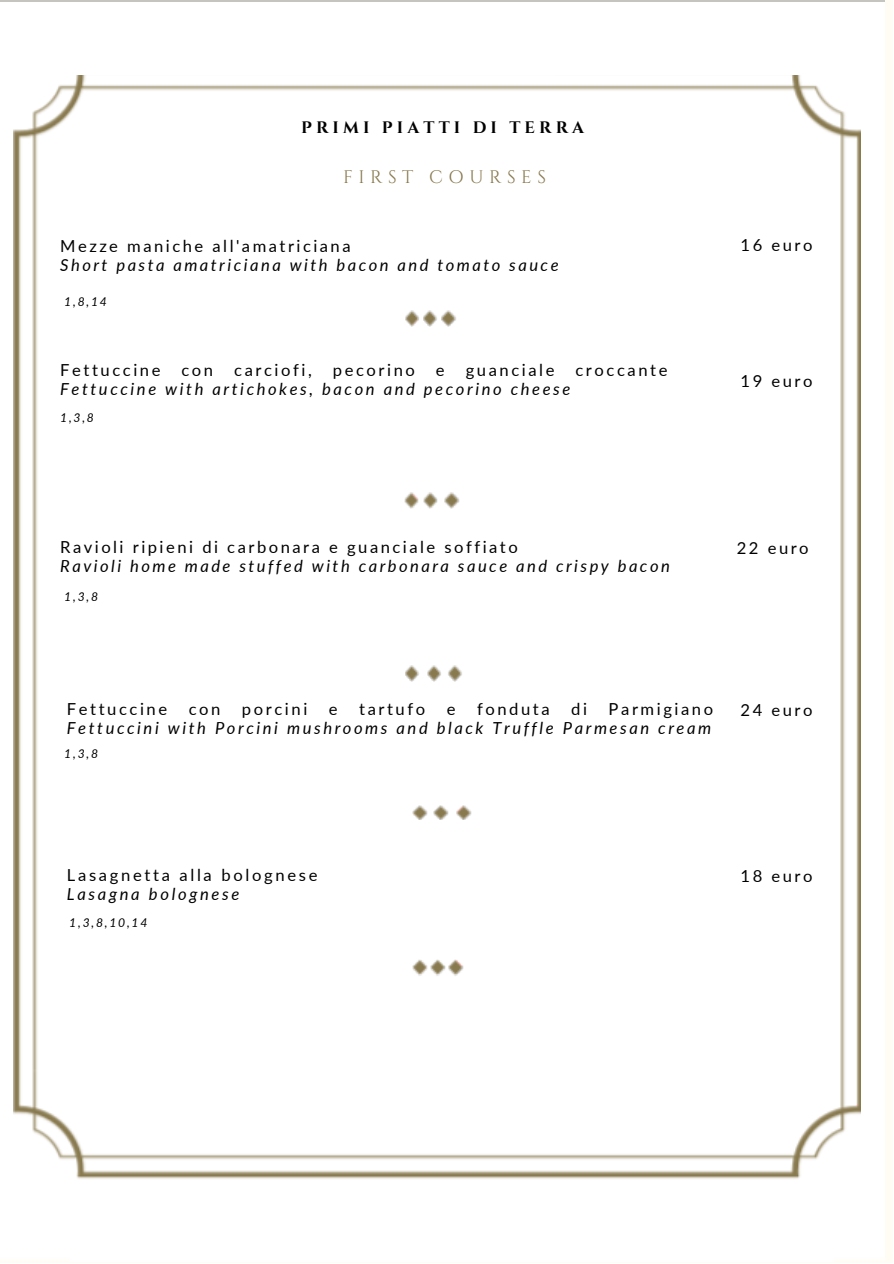
<style>
.page{position:relative;width:894px;height:1264px;background:#fff}
.page>*{position:absolute;margin:0;border:0;box-sizing:border-box;transform-origin:0 0}
.t1{font:18.15px "Cinzel";letter-spacing:.31em;color:#88794f}
.t2{font:italic 16.65px/19.2px "Lato";letter-spacing:.155em;color:#000}
.t3{font:16.65px/19.2px "Lato";letter-spacing:.155em;color:#000}
.t4{font:700 16.65px "Cinzel";letter-spacing:.25em;color:#000}
.t5{font:italic 12.15px "Lato";color:#000}
.s1{font-style:normal}
.s2{font-style:italic}
</style>
<div class="page">
<img style="left:13px;top:75px;width:847px;height:1104px">
<img style="left:405px;top:309px;width:14px;height:17px">
<img style="left:441px;top:309px;width:15px;height:17px">
<img style="left:423px;top:309px;width:14px;height:17px">
<img style="left:404px;top:491px;width:14px;height:17px">
<img style="left:423px;top:491px;width:14px;height:17px">
<img style="left:444px;top:491px;width:15px;height:17px">
<img style="left:412px;top:805px;width:15px;height:14px">
<img style="left:434px;top:805px;width:14px;height:14px">
<img style="left:456px;top:805px;width:15px;height:14px">
<img style="left:412px;top:959px;width:15px;height:17px">
<img style="left:430px;top:959px;width:15px;height:17px">
<img style="left:448px;top:959px;width:15px;height:17px">
<img style="left:405px;top:664px;width:57px;height:17px">
<p class="t4" style="left:301px;top:117px;width:284px">PRIMI PIATTI DI TERRA</p>
<h3 class="t1" style="left:343px;top:166px;width:204px">FIRST COURSES</h3>
<h3 class="t2" style="left:60px;top:236px;width:499px"><span class="s1">Mezze maniche all'amatriciana<br></span>Short pasta amatriciana with bacon and tomato sauce</h3>
<h3 class="t5" style="left:64px;top:294px;width:44px">1,8,14</h3>
<p class="t3" style="left:60px;top:360px;width:102px">Fettuccine</p>
<p class="t3" style="left:181px;top:360px;width:33px">con</p>
<p class="t3" style="left:234px;top:360px;width:79px">carciofi,</p>
<p class="t3" style="left:333px;top:360px;width:84px">pecorino</p>
<p class="t3" style="left:436px;top:360px;width:10px">e</p>
<p class="t3" style="left:465px;top:360px;width:90px">guanciale</p>
<p class="t3" style="left:575px;top:360px;width:93px">croccante</p>
<p class="t2" style="left:60px;top:379px;width:511px">Fettuccine with artichokes, bacon and pecorino cheese</p>
<p class="t5" style="left:60px;top:410px;width:35px">1,3,8</p>
<p class="t3" style="left:740px;top:235px;width:73px">16 euro</p>
<p class="t3" style="left:740px;top:370px;width:73px">19 euro</p>
<p class="t2" style="left:60px;top:537px;width:611px"><span class="s1">Ravioli ripieni di carbonara e guanciale soffiato<br></span>Ravioli home made stuffed with carbonara sauce and crispy bacon</p>
<h3 class="t5" style="left:64px;top:588px;width:35px">1,3,8</h3>
<h3 class="t3" style="left:736px;top:538px;width:73px">22 euro</h3>
<p class="t3" style="left:67px;top:699px;width:102px">Fettuccine</p>
<p class="t3" style="left:189px;top:699px;width:33px">con</p>
<p class="t3" style="left:242px;top:699px;width:67px">porcini</p>
<p class="t3" style="left:329px;top:699px;width:10px">e</p>
<p class="t3" style="left:359px;top:699px;width:68px">tartufo</p>
<p class="t3" style="left:446px;top:699px;width:10px">e</p>
<p class="t3" style="left:477px;top:699px;width:74px">fonduta</p>
<p class="t3" style="left:571px;top:699px;width:17px">di</p>
<p class="t2" style="left:67px;top:699px;width:647px;text-align:right"><span class="s1">Parmigiano<br></span>Fettuccini with Porcini mushrooms and black Truffle Parmesan cream</p>
<h3 class="t5" style="left:64px;top:745px;width:35px">1,3,8</h3>
<p class="t3" style="left:740px;top:700px;width:73px">24 euro</p>
<p class="t3" style="left:67px;top:864px;width:252px">Lasagnetta alla bolognese<br><span class="s2">Lasagna bolognese</span></p>
<h3 class="t5" style="left:69px;top:914px;width:80px">1,3,8,10,14</h3>
<p class="t3" style="left:740px;top:865px;width:73px">18 euro</p>
</div>
